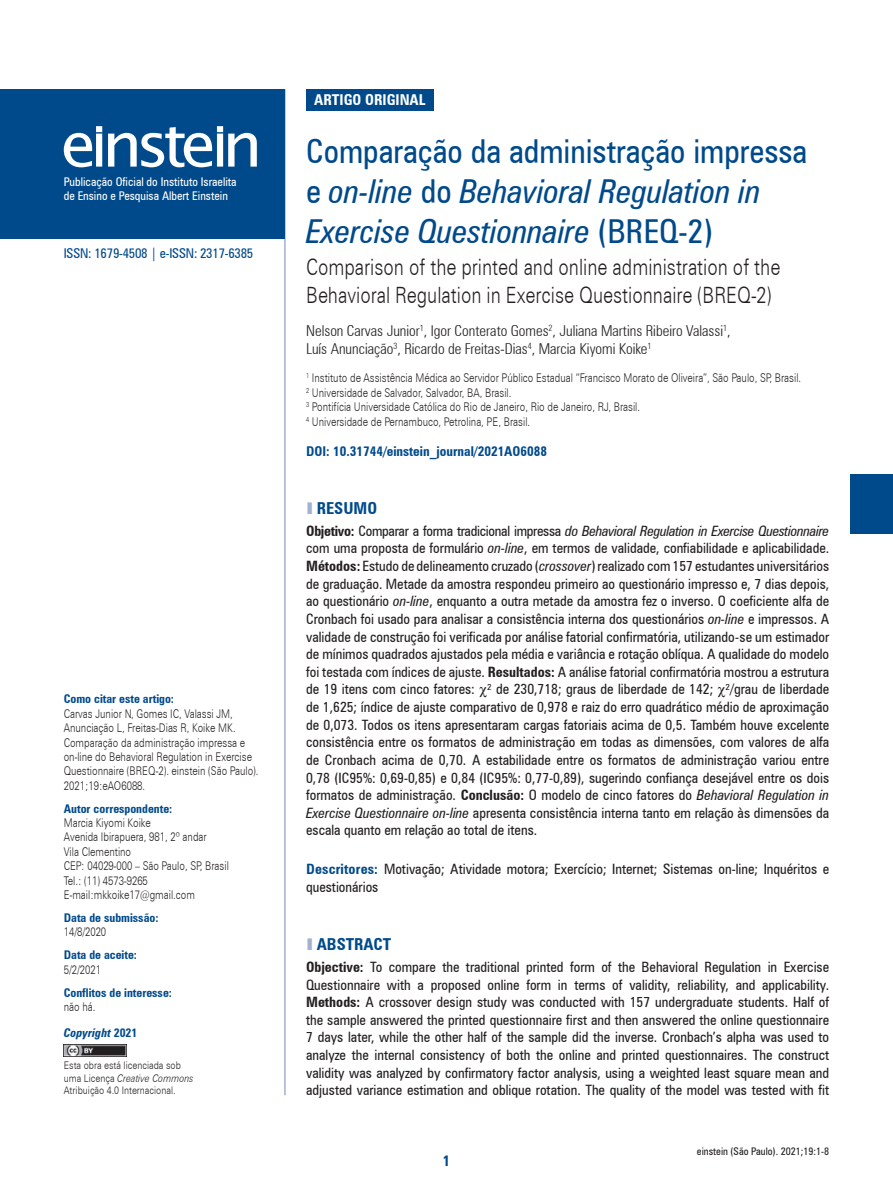
<style>
.page{position:relative;width:893px;height:1191px;background:#fff}
.page>*{position:absolute;margin:0;border:0;box-sizing:border-box;transform-origin:0 0}
.t1{font:italic condensed 33px/39.9px "Zurich BT";color:#004a8b}
.t2{font:300 22.5px/27.3px "Zurich BT";color:#231f20;scale:.8 1}
.t3{font:700 condensed 16.5px "Zurich BT";color:#004a8b}
.t4{font:300 condensed 15px/18.3px "Zurich BT";color:#231f20}
.t5{font:700 condensed 15px "Zurich BT";color:#fff}
.t6{font:700 condensed 15px "Zurich BT";color:#004a8b}
.t7{font:condensed 14.25px/17.5px "Zurich BT";color:#231f20;text-align:justify}
.t8{font:700 condensed 13.5px "Zurich BT";color:#004a8b}
.t9{font:condensed 13.5px "Zurich BT";letter-spacing:-.02em;color:#004a8b}
.t10{font:300 12px/14.4px "Zurich BT";color:#231f20;scale:.8 1}
.t11{font:700 condensed 12px "Zurich BT";color:#004a8b}
.t12{font:condensed 12px/14.4px "Zurich BT";color:#fff}
.t13{font:italic 700 condensed 12px "Zurich BT";color:#004a8b}
.t14{font:300 10.5px/12.6px "Zurich BT";color:#231f20;scale:.85 1}
.t15{font:condensed 10.5px "Zurich BT";color:#231f20}
.s1{font-style:normal}
.s2{font-style:italic}
.s3{color:#a2b0d2}
.s4{font-weight:700}
.s5{font-weight:700;color:#004a8b}
</style>
<div class="page">
<img style="left:64px;top:1044px;width:63px;height:12px">
<div style="left:306px;top:89px;width:128px;height:21px;background:#004a8b"></div>
<hr style="left:284px;top:89px;width:2px;height:1006px;background:#a2b0d2">
<div style="left:0;top:89px;width:284px;height:149px;background:#004a8b"></div>
<div style="left:850px;top:474px;width:43px;height:60px;background:#004a8b"></div>
<svg style="left:108px;top:126px;width:149px;height:41px"></svg>
<svg style="left:64px;top:126px;width:38px;height:41px"></svg>
<p class="t12" style="left:64px;top:174px;width:174px">Publicação Oficial do Instituto Israelita de Ensino e Pesquisa Albert Einstein</p>
<p class="t9" style="left:64px;top:245px;width:191px">ISSN: 1679-4508 | e-ISSN: 2317-6385</p>
<p class="t11" style="left:64px;top:692px;width:112px">Como citar este artigo:</p>
<p class="t10" style="left:64px;top:706px;width:245px">Carvas Junior N, Gomes IC, Valassi JM, Anunciação L, Freitas-Dias R, Koike MK.<br>Comparação da administração impressa e on-line do Behavioral Regulation in Exercise Questionnaire (BREQ-2). einstein (São Paulo).<br>2021;19:eAO6088.</p>
<p class="t11" style="left:64px;top:801px;width:110px">Autor correspondente:</p>
<p class="t10" style="left:64px;top:815px;width:208px">Marcia Kiyomi Koike<br>Avenida Ibirapuera, 981, 2º andar<br>Vila Clementino<br>CEP: 04029-000 – São Paulo, SP, Brasil<br>Tel.: (11) 4573-9265<br>E-mail:mkkoike17@gmail.com</p>
<p class="t11" style="left:64px;top:910px;width:96px">Data de submissão:</p>
<p class="t10" style="left:64px;top:925px;width:55px">14/8/2020</p>
<p class="t11" style="left:64px;top:947px;width:75px">Data de aceite:</p>
<p class="t10" style="left:64px;top:962px;width:48px">5/2/2021</p>
<p class="t11" style="left:64px;top:985px;width:110px">Conflitos de interesse:</p>
<p class="t10" style="left:64px;top:999px;width:41px">não há.</p>
<p class="t13" style="left:64px;top:1025px;width:75px">Copyright <span class="s1">2021</span></p>
<p class="t14" style="left:64px;top:1058px;width:154px">Esta obra está licenciada sob uma Licença <span class="s2">Creative Commons<br></span>Atribuição 4.0 Internacional.</p>
<p class="t5" style="left:314px;top:91px;width:113px">ARTIGO ORIGINAL</p>
<h1 class="t1" style="left:306px;top:131px;width:503px"><span class="s1">Comparação da administração impressa e</span> on-line <span class="s1">do</span> Behavioral Regulation in<br>Exercise Questionnaire <span class="s1">(BREQ-2)</span></h1>
<h2 class="t2" style="left:306px;top:253px;width:594px">Comparison of the printed and online administration of the<br>Behavioral Regulation in Exercise Questionnaire (BREQ-2)</h2>
<p class="t4" style="left:306px;top:321px;width:426px">Nelson Carvas Junior<sup>1</sup>, Igor Conterato Gomes<sup>2</sup>, Juliana Martins Ribeiro Valassi<sup>1</sup>,<br>Luís Anunciação<sup>3</sup>, Ricardo de Freitas-Dias<sup>4</sup>, Marcia Kiyomi Koike<sup>1</sup></p>
<p class="t10" style="left:306px;top:370px;width:620px"><sup>1</sup> Instituto de Assistência Médica ao Servidor Público Estadual “Francisco Morato de Oliveira”, São Paulo, SP, Brasil.<br><sup>2</sup> Universidade de Salvador, Salvador, BA, Brasil.<br><sup>3</sup> Pontifícia Universidade Católica do Rio de Janeiro, Rio de Janeiro, RJ, Brasil.<br><sup>4</sup> Universidade de Pernambuco, Petrolina, PE, Brasil.</p>
<p class="t8" style="left:306px;top:443px;width:243px">DOI: 10.31744/einstein_journal/2021AO6088</p>
<p class="t3" style="left:306px;top:498px;width:72px"><span class="s3">❚</span> RESUMO</p>
<p class="t7" style="left:306px;top:522px;width:525px"><span class="s4">Objetivo:</span> Comparar a forma tradicional impressa <span class="s2">do Behavioral Regulation in Exercise Questionnaire </span>com uma proposta de formulário <span class="s2">on-line</span>, em termos de validade, confiabilidade e aplicabilidade.<br><span class="s4">Métodos:</span> Estudo de delineamento cruzado (<span class="s2">crossover</span>) realizado com 157 estudantes universitários de graduação. Metade da amostra respondeu primeiro ao questionário impresso e, 7 dias depois, ao questionário <span class="s2">on-line</span>, enquanto a outra metade da amostra fez o inverso. O coeficiente alfa de Cronbach foi usado para analisar a consistência interna dos questionários <span class="s2">on-line</span> e impressos. A validade de construção foi verificada por análise fatorial confirmatória, utilizando-se um estimador de mínimos quadrados ajustados pela média e variância e rotação oblíqua. A qualidade do modelo foi testada com índices de ajuste. <span class="s4">Resultados:</span> A análise fatorial confirmatória mostrou a estrutura de 19 itens com cinco fatores: ² de 230,718; graus de liberdade de 142; ²/grau de liberdade de 1,625; índice de ajuste comparativo de 0,978 e raiz do erro quadrático médio de aproximação de 0,073. Todos os itens apresentaram cargas fatoriais acima de 0,5. Também houve excelente consistência entre os formatos de administração em todas as dimensões, com valores de alfa de Cronbach acima de 0,70. A estabilidade entre os formatos de administração variou entre 0,78 (IC95%: 0,69-0,85) e 0,84 (IC95%: 0,77-0,89), sugerindo confiança desejável entre os dois formatos de administração. <span class="s4">Conclusão:</span> O modelo de cinco fatores do <span class="s2">Behavioral Regulation in Exercise Questionnaire on-line</span> apresenta consistência interna tanto em relação às dimensões da escala quanto em relação ao total de itens.</p>
<p class="t7" style="left:306px;top:860px;width:524px"><span class="s5">Descritores:</span> Motivação; Atividade motora; Exercício; Internet; Sistemas on-line; Inquéritos e questionários</p>
<p class="t3" style="left:306px;top:934px;width:86px"><span class="s3">❚</span> ABSTRACT</p>
<p class="t7" style="left:306px;top:958px;width:524px"><span class="s4">Objective:</span> To compare the traditional printed form of the Behavioral Regulation in Exercise Questionnaire with a proposed online form in terms of validity, reliability, and applicability.<br><span class="s4">Methods:</span> A crossover design study was conducted with 157 undergraduate students. Half of the sample answered the printed questionnaire first and then answered the online questionnaire 7 days later, while the other half of the sample did the inverse. Cronbach’s alpha was used to analyze the internal consistency of both the online and printed questionnaires. The construct validity was analyzed by confirmatory factor analysis, using a weighted least square mean and adjusted variance estimation and oblique rotation. The quality of the model was tested with fit</p>
<p class="t6" style="left:443px;top:1151px;width:9px">1</p>
<p class="t15" style="left:697px;top:1144px;width:134px">einstein (São Paulo). 2021;19:1-8</p>
</div>
